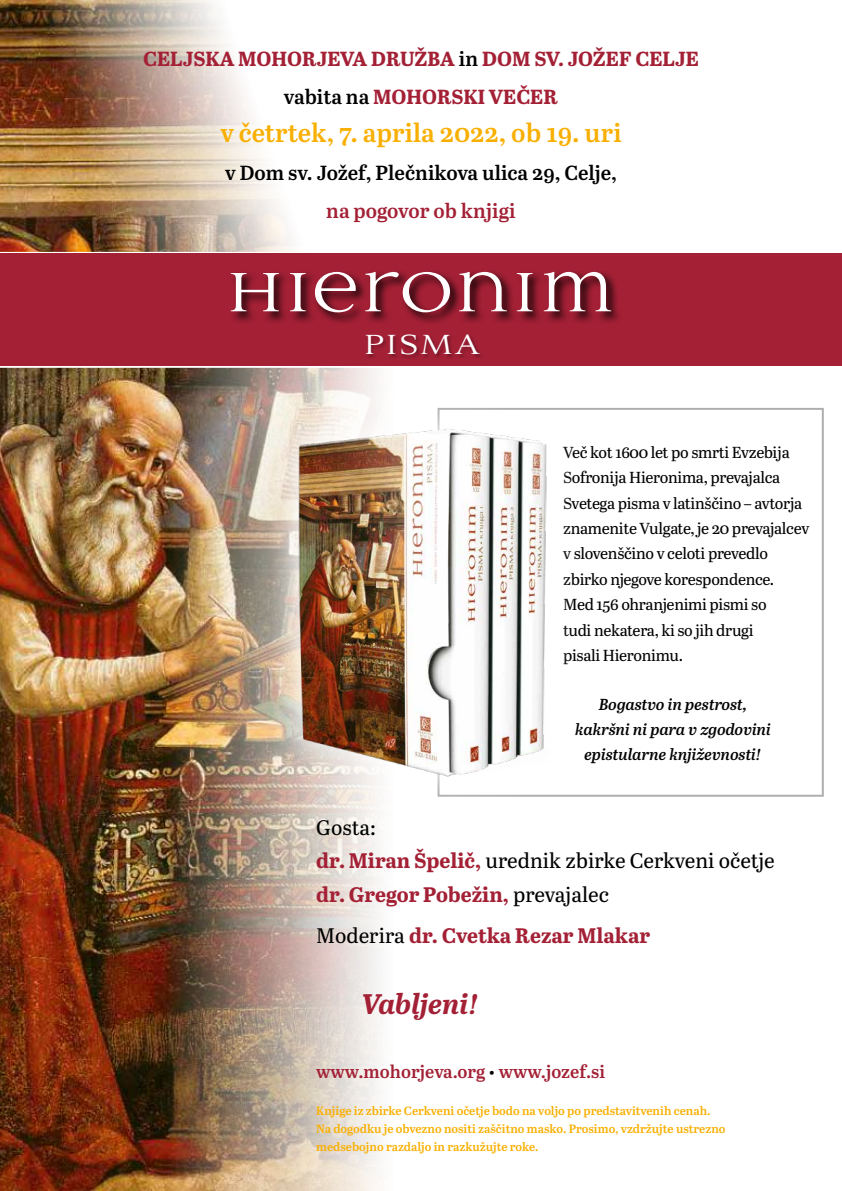
<style>
.page{position:relative;width:842px;height:1191px;background:#fff}
.page>*{position:absolute;margin:0;border:0;box-sizing:border-box;transform-origin:0 0}
.t1{font:32.1px "Questal";letter-spacing:.025em;color:#fff}
.t2{font:italic 700 28.3px "Abril Text";letter-spacing:-.01em;color:#a32035}
.t3{font:600 26px "Abril Text";color:#f9af00}
.t4{font:21px/33.2px "Abril Text";color:#000}
.t5{font:700 21px "Abril Text";letter-spacing:-.005em;color:#a32035}
.t6{font:700 20.4px/37.8px "Abril Text";color:#a32035;text-align:center}
.t7{font:600 20.4px "Abril Text";color:#000}
.t8{font:600 20.4px "Abril Text";color:#a32035}
.t9{font:600 18px "Abril Text";color:#a32035}
.t10{font:15.9px/25.5px "Abril Text";letter-spacing:-.02em;color:#000}
.t11{font:italic 600 15.9px/25.5px "Abril Text";color:#000;text-align:center}
.t12{font:600 12px/18px "Abril Text";color:#f9af00}
.s1{font-weight:600;color:#000}
.s2{font-weight:700;color:#a32035}
.s3{font-weight:400;color:#000}
</style>
<div class="page">
<img style="left:0;top:368px;width:378px;height:823px">
<img style="left:0;top:0;width:292px;height:252px">
<div style="left:267px;top:398px;width:320px;height:408px;background:#fff;opacity:.75"></div>
<img style="left:276px;top:418px;width:282px;height:368px">
<div style="left:0;top:253px;width:842px;height:112px;background:#a32035"></div>
<div style="left:229px;top:269px;width:394px;height:56px;background:#000;opacity:.78"></div>
<svg style="left:231px;top:272px;width:380px;height:40px"></svg>
<div style="left:365px;top:334px;width:120px;height:26px;background:#000;opacity:.3"></div>
<p class="t6" style="left:143px;top:39px;width:557px">CELJSKA MOHORJEVA DRUŽBA <span class="s1">in</span> DOM SV. JOŽEF CELJE <span class="s1">vabita na</span> MOHORSKI VEČER</p>
<h3 class="t3" style="left:220px;top:114px;width:403px">v četrtek, 7. aprila 2022, ob 19. uri</h3>
<p class="t7" style="left:225px;top:158px;width:393px">v Dom sv. Jožef, Plečnikova ulica 29, Celje,</p>
<p class="t8" style="left:326px;top:195px;width:191px">na pogovor ob knjigi</p>
<h1 class="t1" style="left:363px;top:325px;width:118px">PISMA</h1>
<p class="t10" style="left:563px;top:438px;width:248px">Več kot 1600 let po smrti Evzebija<br>Sofronija Hieronima, prevajalca<br>Svetega pisma v latinščino – avtorja znamenite Vulgate, je 20 prevajalcev v slovenščino v celoti prevedlo zbirko njegove korespondence.<br>Med 156 ohranjenimi pismi so<br>tudi nekatera, ki so jih drugi<br>pisali Hieronimu.</p>
<p class="t11" style="left:575px;top:690px;width:197px">Bogastvo in pestrost, kakršni ni para v zgodovini epistularne književnosti!</p>
<h3 class="t4" style="left:316px;top:810px;width:460px">Gosta:<br><span class="s2">dr. Miran Špelič,</span> urednik zbirke Cerkveni očetje <span class="s2">dr. Gregor Pobežin,</span> prevajalec</h3>
<h3 class="t5" style="left:316px;top:920px;width:336px"><span class="s3">Moderira</span> dr. Cvetka Rezar Mlakar</h3>
<h2 class="t2" style="left:361px;top:983px;width:119px">Vabljeni!</h2>
<p class="t9" style="left:316px;top:1058px;width:290px">www.mohorjeva.org <span class="s3">•</span> www.jozef.si</p>
<p class="t12" style="left:316px;top:1101px;width:411px">Knjige iz zbirke Cerkveni očetje bodo na voljo po predstavitvenih cenah.<br>Na dogodku je obvezno nositi zaščitno masko. Prosimo, vzdržujte ustrezno medsebojno razdaljo in razkužujte roke.</p>
</div>
